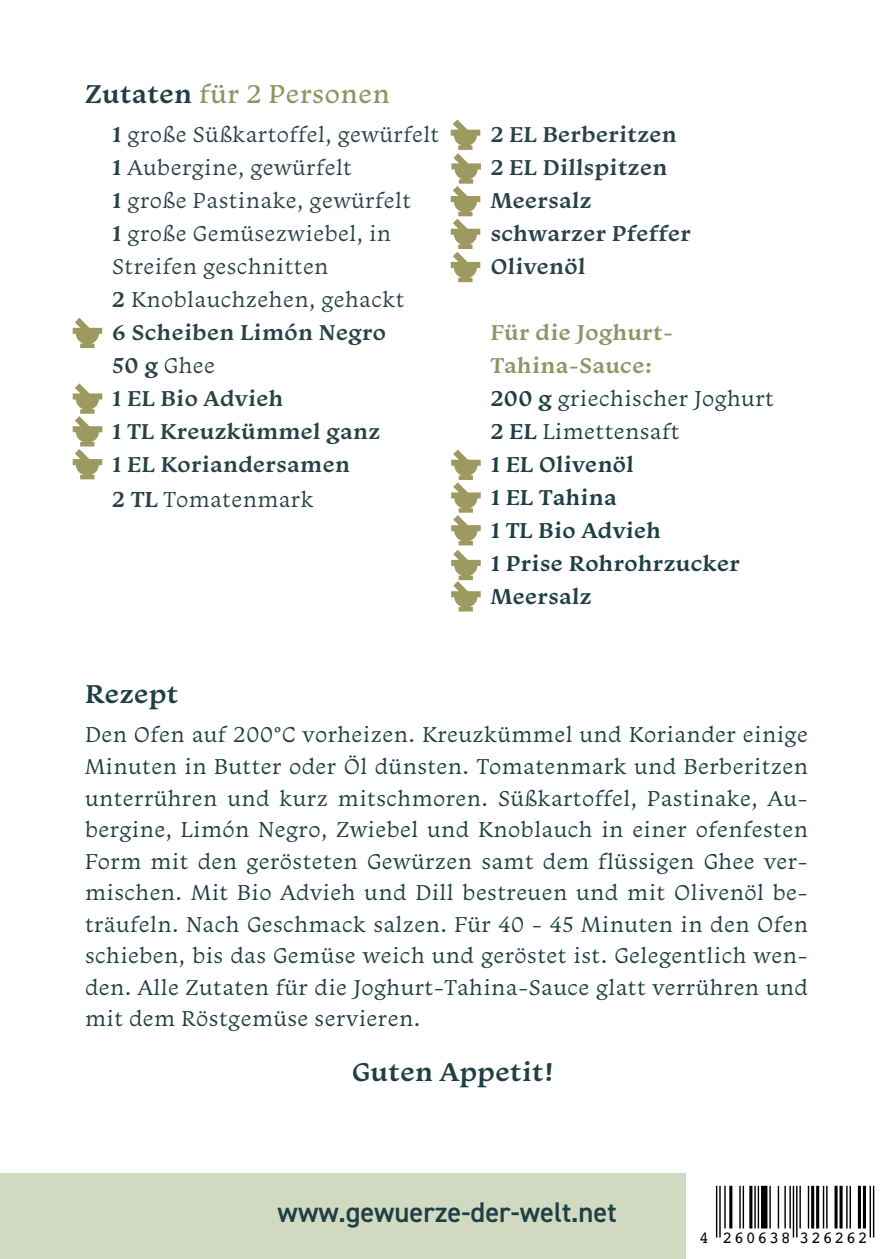
<style>
.page{position:relative;width:893px;height:1259px;background:#fff}
.page>*{position:absolute;margin:0;border:0;box-sizing:border-box;transform-origin:0 0}
.t1{font:600 28.5px "DIN2014";color:#1e3f44}
.t2{font:27px "Monarcha";letter-spacing:.02em;color:#919464}
.t3{font:600 27px "Monarcha";letter-spacing:.02em;color:#1e3f44}
.t4{font:22.8px "Monarcha";letter-spacing:.02em;color:#294247}
.t5{font:22.5px/31.5px "Monarcha";letter-spacing:.02em;color:#1e3f44;text-align:justify}
.t6{font:22.5px/33px "Monarcha";letter-spacing:.02em;color:#294247}
.t7{font:600 22.5px "Monarcha";letter-spacing:.02em;color:#294247}
.t8{font:600 22.5px "Monarcha";letter-spacing:.02em;color:#1e3f44}
.t9{font:600 22.5px "Monarcha";letter-spacing:.02em;color:#919464}
.t10{font:16.8px "Calibri";letter-spacing:.1em;color:#000}
.s1{font-weight:600;color:#1e3f44}
.s2{font-weight:600}
</style>
<div class="page">
<div style="left:0;top:1174px;width:685px;height:85px;background:#d1d9c1"></div>
<hr style="left:716px;top:1185px;width:1px;height:52px;background:#000">
<hr style="left:719px;top:1185px;width:2px;height:52px;background:#000">
<hr style="left:724px;top:1185px;width:2px;height:43px;background:#000">
<hr style="left:729px;top:1185px;width:3px;height:43px;background:#000">
<hr style="left:739px;top:1185px;width:2px;height:43px;background:#000">
<hr style="left:743px;top:1185px;width:1px;height:43px;background:#000">
<hr style="left:749px;top:1185px;width:3px;height:43px;background:#000">
<hr style="left:754px;top:1185px;width:2px;height:43px;background:#000">
<hr style="left:758px;top:1185px;width:1px;height:43px;background:#000">
<div style="left:761px;top:1185px;width:6px;height:43px;background:#000"></div>
<hr style="left:769px;top:1185px;width:2px;height:43px;background:#000">
<hr style="left:778px;top:1185px;width:1px;height:43px;background:#000">
<hr style="left:784px;top:1185px;width:2px;height:43px;background:#000">
<hr style="left:789px;top:1185px;width:2px;height:43px;background:#000">
<hr style="left:793px;top:1185px;width:1px;height:52px;background:#000">
<hr style="left:796px;top:1185px;width:1px;height:52px;background:#000">
<hr style="left:799px;top:1185px;width:2px;height:43px;background:#000">
<hr style="left:808px;top:1185px;width:1px;height:43px;background:#000">
<hr style="left:811px;top:1185px;width:3px;height:43px;background:#000">
<hr style="left:816px;top:1185px;width:3px;height:43px;background:#000">
<hr style="left:823px;top:1185px;width:1px;height:43px;background:#000">
<hr style="left:826px;top:1185px;width:2px;height:43px;background:#000">
<svg style="left:834px;top:1185px;width:4px;height:43px"></svg>
<svg style="left:839px;top:1185px;width:4px;height:43px"></svg>
<hr style="left:846px;top:1185px;width:2px;height:43px;background:#000">
<hr style="left:849px;top:1185px;width:2px;height:43px;background:#000">
<hr style="left:858px;top:1185px;width:3px;height:43px;background:#000">
<hr style="left:863px;top:1185px;width:3px;height:43px;background:#000">
<hr style="left:869px;top:1185px;width:2px;height:52px;background:#000">
<hr style="left:873px;top:1185px;width:1px;height:52px;background:#000">
<svg style="left:73px;top:318px;width:29px;height:30px"></svg>
<svg style="left:73px;top:383px;width:29px;height:96px"></svg>
<svg style="left:451px;top:119px;width:30px;height:163px"></svg>
<svg style="left:451px;top:449px;width:30px;height:162px"></svg>
<p class="t2" style="left:85px;top:76px;width:306px"><span class="s1">Zutaten</span> für 2 Personen</p>
<p class="t6" style="left:112px;top:118px;width:329px"><span class="s2">1</span> große Süßkartoffel, gewürfelt</p>
<p class="t6" style="left:112px;top:151px;width:241px"><span class="s2">1</span> Aubergine, gewürfelt</p>
<p class="t6" style="left:112px;top:184px;width:300px"><span class="s2">1</span> große Pastinake, gewürfelt</p>
<p class="t6" style="left:112px;top:217px;width:280px"><span class="s2">1</span> große Gemüsezwiebel, in<br>Streifen geschnitten</p>
<p class="t6" style="left:112px;top:283px;width:294px"><span class="s2">2</span> Knoblauchzehen, gehackt</p>
<p class="t7" style="left:112px;top:318px;width:275px">6 Scheiben Limón Negro</p>
<p class="t6" style="left:112px;top:349px;width:104px"><span class="s2">50 g</span> Ghee</p>
<p class="t7" style="left:112px;top:384px;width:172px">1 EL Bio Advieh</p>
<p class="t7" style="left:112px;top:417px;width:269px">1 TL Kreuzkümmel ganz</p>
<p class="t7" style="left:112px;top:450px;width:239px">1 EL Koriandersamen</p>
<p class="t4" style="left:112px;top:484px;width:203px"><span class="s2">2 TL</span> Tomatenmark</p>
<p class="t7" style="left:491px;top:120px;width:187px">2 EL Berberitzen</p>
<p class="t7" style="left:491px;top:153px;width:178px">2 EL Dillspitzen</p>
<p class="t7" style="left:491px;top:186px;width:102px">Meersalz</p>
<p class="t7" style="left:491px;top:219px;width:202px">schwarzer Pfeffer</p>
<p class="t7" style="left:491px;top:252px;width:96px">Olivenöl</p>
<p class="t9" style="left:491px;top:318px;width:184px">Für die Joghurt-</p>
<p class="t9" style="left:491px;top:351px;width:163px">Tahina-Sauce:</p>
<p class="t5" style="left:491px;top:382px;width:285px"><span class="s2">200 g</span> griechischer Joghurt</p>
<p class="t5" style="left:491px;top:415px;width:190px"><span class="s2">2 EL</span> Limettensaft</p>
<p class="t8" style="left:491px;top:450px;width:145px">1 EL Olivenöl</p>
<p class="t8" style="left:491px;top:483px;width:128px">1 EL Tahina</p>
<p class="t8" style="left:491px;top:516px;width:172px">1 TL Bio Advieh</p>
<p class="t8" style="left:491px;top:549px;width:251px">1 Prise Rohrohrzucker</p>
<p class="t8" style="left:491px;top:582px;width:102px">Meersalz</p>
<p class="t3" style="left:85px;top:676px;width:95px">Rezept</p>
<p class="t5" style="left:85px;top:718px;width:724px">Den Ofen auf 200°C vorheizen. Kreuzkümmel und Koriander einige Minuten in Butter oder Öl dünsten. Tomatenmark und Berberitzen unterrühren und kurz mitschmoren. Süßkartoffel, Pastinake, Au&shy;bergine, Limón Negro, Zwiebel und Knoblauch in einer ofenfesten Form mit den gerösteten Gewürzen samt dem flüssigen Ghee ver&shy;mischen. Mit Bio Advieh und Dill bestreuen und mit Olivenöl be&shy;träufeln. Nach Geschmack salzen. Für 40 - 45 Minuten in den Ofen schieben, bis das Gemüse weich und geröstet ist. Gelegentlich wen&shy;den. Alle Zutaten für die Joghurt-Tahina-Sauce glatt verrühren und mit dem Röstgemüse servieren.</p>
<p class="t3" style="left:352px;top:1053px;width:203px">Guten Appetit!</p>
<p class="t1" style="left:277px;top:1193px;width:341px">www.gewuerze-der-welt.net</p>
<p class="t10" style="left:699px;top:1224px;width:170px">4 260638 326262</p>
</div>
